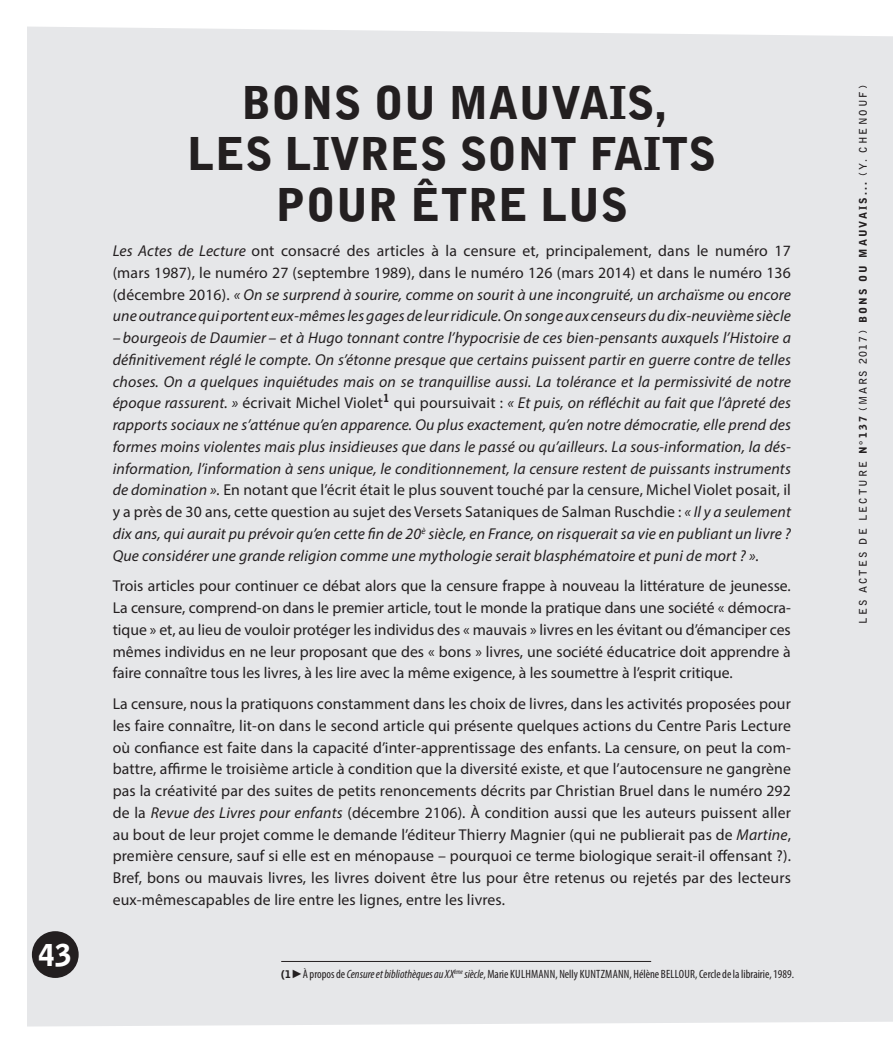
<style>
.page{position:relative;width:893px;height:1063px;background:#fff}
.page>*{position:absolute;margin:0;border:0;box-sizing:border-box;transform-origin:0 0}
.t1{font:900 45px/51px "Bell Gothic Std";color:#231f20;text-align:center}
.t2{font:900 30px "Bell Gothic Std";color:#fff}
.t3{font:italic 15.75px/21.8px "Myriad Pro";letter-spacing:.01em;color:#231f20;text-align:justify}
.t4{font:15.75px/21.8px "Myriad Pro";color:#231f20;text-align:justify}
.t5{font:condensed 12px "Myriad Pro";color:#231f20}
.t6{font:700 10.5px "Bell Gothic Std";letter-spacing:.2em;color:#231f20}
.s1{font-style:normal}
.s2{font-style:italic}
.s3{font-family:"Bell Gothic Std";font-weight:900;font-stretch:normal;font-size:10.5px}
.s4{font-family:"Arial";font-weight:700;font-stretch:normal}
.s5{font-weight:900}
</style>
<div class="page">
<div style="left:27px;top:26px;width:866px;height:1001px;background:#e6e7e9"></div>
<div style="left:32px;top:931px;width:47px;height:47px;background:#231f20;border-radius:50%"></div>
<hr style="left:281px;top:961px;width:370px;height:1px;background:#231f20">
<p class="t2" style="left:39px;top:938px;width:35px">43</p>
<p class="t1" style="left:187px;top:78px;width:530px">BONS OU MAUVAIS,<br>LES LIVRES SONT FAITS<br>POUR ÊTRE LUS</p>
<p class="t3" style="left:113px;top:240px;width:680px">Les Actes de Lecture <span class="s1">ont consacré des articles à la censure et, principalement, dans le numéro 17 (mars 1987), le numéro 27 (septembre 1989), dans le numéro 126 (mars 2014) et dans le numéro 136 (décembre 2016).</span> « On se surprend à sourire, comme on sourit à une incongruité, un archaïsme ou encore une outrance qui portent eux-mêmes les gages de leur ridicule. On songe aux censeurs du dix-neuvième siècle</p>
<p class="t3" style="left:113px;top:327px;width:680px">– bourgeois de Daumier – et à Hugo tonnant contre l’hypocrisie de ces bien-pensants auxquels l’Histoire a définitivement réglé le compte. On s’étonne presque que certains puissent partir en guerre contre de telles choses. On a quelques inquiétudes mais on se tranquillise aussi. La tolérance et la permissivité de notre époque rassurent. » <span class="s1">écrivait Michel Violet</span><sup>1</sup> <span class="s1">qui poursuivait :</span> « Et puis, on réfléchit au fait que l’âpreté des rapports sociaux ne s’atténue qu’en apparence. Ou plus exactement, qu’en notre démocratie, elle prend des formes moins violentes mais plus insidieuses que dans le passé ou qu’ailleurs. La sous-information, la dés&shy;information, l’information à sens unique, le conditionnement, la censure restent de puissants instruments de domination ». <span class="s1">En notant que l’écrit était le plus souvent touché par la censure, Michel Violet posait, il y a près de 30 ans, cette question au sujet des Versets Sataniques de Salman Ruschdie :</span> « Il y a seulement dix ans, qui aurait pu prévoir qu’en cette fin de 20<sup>è</sup> siècle, en France, on risquerait sa vie en publiant un livre ?<br>Que considérer une grande religion comme une mythologie serait blasphématoire et puni de mort ? ».</p>
<p class="t4" style="left:113px;top:575px;width:680px">Trois articles pour continuer ce débat alors que la censure frappe à nouveau la littérature de jeunesse.<br>La censure, comprend-on dans le premier article, tout le monde la pratique dans une société « démocra&shy;tique » et, au lieu de vouloir protéger les individus des « mauvais » livres en les évitant ou d’émanciper ces mêmes individus en ne leur proposant que des « bons » livres, une société éducatrice doit apprendre à faire connaître tous les livres, à les lire avec la même exigence, à les soumettre à l’esprit critique.</p>
<p class="t4" style="left:113px;top:693px;width:680px">La censure, nous la pratiquons constamment dans les choix de livres, dans les activités proposées pour les faire connaître, lit-on dans le second article qui présente quelques actions du Centre Paris Lecture où confiance est faite dans la capacité d’inter-apprentissage des enfants. La censure, on peut la com&shy;battre, affirme le troisième article à condition que la diversité existe, et que l’autocensure ne gangrène pas la créativité par des suites de petits renoncements décrits par Christian Bruel dans le numéro 292 de la <span class="s2">Revue des Livres pour enfants</span> (décembre 2106). À condition aussi que les auteurs puissent aller au bout de leur projet comme le demande l’éditeur Thierry Magnier (qui ne publierait pas de <span class="s2">Martine</span>, première censure, sauf si elle est en ménopause – pourquoi ce terme biologique serait-il offensant ?).<br>Bref, bons ou mauvais livres, les livres doivent être lus pour être retenus ou rejetés par des lecteurs eux-mêmescapables de lire entre les lignes, entre les livres.</p>
<p class="t5" style="left:281px;top:967px;width:514px"><span class="s3">(1</span><span class="s4">►</span>À propos de <span class="s2">Censure et bibliothèques au XX</span><sup>ème</sup> <span class="s2">siècle</span>, Marie KULHMANN, Nelly KUNTZMANN, Hélène BELLOUR, Cercle de la librairie, 1989.</p>
<p class="t6" style="left:857px;top:624px;width:540px;rotate:-90deg">LES ACTES DE LECTURE <span class="s5">N°137</span> (MARS 2017) <span class="s5">BONS OU MAUVAIS...</span> (Y. CHENOUF)</p>
</div>
